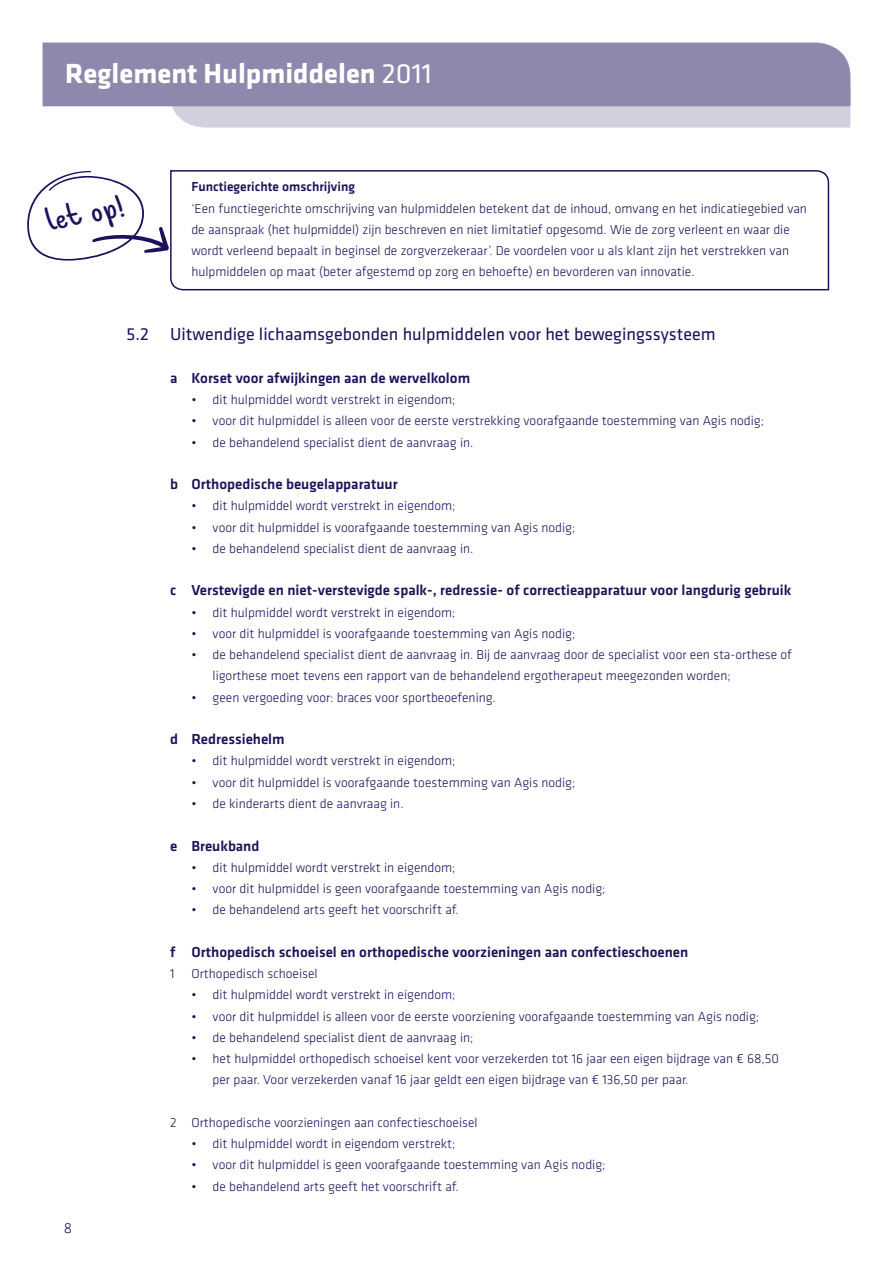
<style>
.page{position:relative;width:893px;height:1263px;background:#fff}
.page>*{position:absolute;margin:0;border:0;box-sizing:border-box;transform-origin:0 0}
.t1{font:91.5px "Agis Script";color:#1a125a}
.t2{font:31.5px "Agis Script";color:#1a125a}
.t3{font:700 28.8px "Agis Klavika";color:#fff}
.t4{font:18px "Agis Klavika";color:#1a125a}
.t5{font:500 15px "Agis Klavika";color:#1a125a}
.t6{font:300 15px "Agis Klavika";color:#1a125a}
.t7{font:300 13.5px/21.3px "Agis Klavika";color:#1a125a}
.t8{font:500 13.5px "Agis Klavika";color:#1a125a}
.s1{font-weight:400}
</style>
<div class="page">
<svg style="left:170px;top:106px;width:680px;height:22px;background:#d1d0de"></svg>
<div style="left:43px;top:43px;width:807px;height:63px;background:#8d89ac"></div>
<svg style="left:170px;top:170px;width:660px;height:121px"></svg>
<svg style="left:92px;top:227px;width:77px;height:26px"></svg>
<h3 class="t3" style="left:65px;top:52px;width:368px">Reglement Hulpmiddelen <span class="s1">2011</span></h3>
<h1 class="t1" style="left:21px;top:148px;width:130px">#O1</h1>
<h2 class="t2" style="left:42px;top:200px;width:82px;rotate:-11deg">let op!</h2>
<p class="t8" style="left:191px;top:178px;width:165px">Functiegerichte omschrijving</p>
<p class="t7" style="left:191px;top:197px;width:617px">‘Een functiegerichte omschrijving van hulpmiddelen betekent dat de inhoud, omvang en het indicatiegebied van de aanspraak (het hulpmiddel) zijn beschreven en niet limitatief opgesomd. Wie de zorg verleent en waar die wordt verleend bepaalt in beginsel de zorgverzekeraar’. De voordelen voor u als klant zijn het verstrekken van hulpmiddelen op maat (beter afgestemd op zorg en behoefte) en bevorderen van innovatie.</p>
<p class="t6" style="left:64px;top:1219px;width:10px">8</p>
<h3 class="t4" style="left:127px;top:322px;width:590px">5.2 Uitwendige lichaamsgebonden hulpmiddelen voor het bewegingssysteem</h3>
<p class="t5" style="left:170px;top:368px;width:302px">a Korset voor afwijkingen aan de wervelkolom</p>
<p class="t7" style="left:191px;top:389px;width:266px">• dit hulpmiddel wordt verstrekt in eigendom;</p>
<p class="t7" style="left:191px;top:410px;width:574px">• voor dit hulpmiddel is alleen voor de eerste verstrekking voorafgaande toestemming van Agis nodig;</p>
<p class="t7" style="left:191px;top:431px;width:284px">• de behandelend specialist dient de aanvraag in.</p>
<p class="t5" style="left:170px;top:474px;width:229px">b Orthopedische beugelapparatuur</p>
<p class="t7" style="left:191px;top:495px;width:266px">• dit hulpmiddel wordt verstrekt in eigendom;</p>
<p class="t7" style="left:191px;top:516px;width:386px">• voor dit hulpmiddel is voorafgaande toestemming van Agis nodig;</p>
<p class="t7" style="left:191px;top:538px;width:284px">• de behandelend specialist dient de aanvraag in.</p>
<p class="t5" style="left:170px;top:580px;width:623px">c Verstevigde en niet-verstevigde spalk-, redressie- of correctieapparatuur voor langdurig gebruik</p>
<p class="t7" style="left:191px;top:601px;width:266px">• dit hulpmiddel wordt verstrekt in eigendom;</p>
<p class="t7" style="left:191px;top:623px;width:386px">• voor dit hulpmiddel is voorafgaande toestemming van Agis nodig;</p>
<p class="t7" style="left:213px;top:644px;width:581px;text-indent:-21px">• de behandelend specialist dient de aanvraag in. Bij de aanvraag door de specialist voor een sta-orthese of ligorthese moet tevens een rapport van de behandelend ergotherapeut meegezonden worden;</p>
<p class="t7" style="left:191px;top:686px;width:306px">• geen vergoeding voor: braces voor sportbeoefening.</p>
<p class="t5" style="left:170px;top:729px;width:116px">d Redressiehelm</p>
<p class="t7" style="left:191px;top:750px;width:266px">• dit hulpmiddel wordt verstrekt in eigendom;</p>
<p class="t7" style="left:191px;top:771px;width:386px">• voor dit hulpmiddel is voorafgaande toestemming van Agis nodig;</p>
<p class="t7" style="left:191px;top:793px;width:214px">• de kinderarts dient de aanvraag in.</p>
<p class="t5" style="left:170px;top:835px;width:91px">e Breukband</p>
<p class="t7" style="left:191px;top:856px;width:266px">• dit hulpmiddel wordt verstrekt in eigendom;</p>
<p class="t7" style="left:191px;top:878px;width:416px">• voor dit hulpmiddel is geen voorafgaande toestemming van Agis nodig;</p>
<p class="t7" style="left:191px;top:899px;width:269px">• de behandelend arts geeft het voorschrift af.</p>
<p class="t5" style="left:170px;top:942px;width:520px">f Orthopedisch schoeisel en orthopedische voorzieningen aan confectieschoenen</p>
<p class="t7" style="left:170px;top:963px;width:149px">1 Orthopedisch schoeisel</p>
<p class="t7" style="left:191px;top:984px;width:266px">• dit hulpmiddel wordt verstrekt in eigendom;</p>
<p class="t7" style="left:191px;top:1005px;width:569px">• voor dit hulpmiddel is alleen voor de eerste voorziening voorafgaande toestemming van Agis nodig;</p>
<p class="t7" style="left:191px;top:1026px;width:283px">• de behandelend specialist dient de aanvraag in;</p>
<p class="t7" style="left:213px;top:1048px;width:568px;text-indent:-21px">• het hulpmiddel orthopedisch schoeisel kent voor verzekerden tot 16 jaar een eigen bijdrage van € 68,50 per paar. Voor verzekerden vanaf 16 jaar geldt een eigen bijdrage van € 136,50 per paar.</p>
<p class="t7" style="left:170px;top:1112px;width:309px">2 Orthopedische voorzieningen aan confectieschoeisel</p>
<p class="t7" style="left:191px;top:1133px;width:266px">• dit hulpmiddel wordt in eigendom verstrekt;</p>
<p class="t7" style="left:191px;top:1154px;width:416px">• voor dit hulpmiddel is geen voorafgaande toestemming van Agis nodig;</p>
<p class="t7" style="left:191px;top:1175px;width:269px">• de behandelend arts geeft het voorschrift af.</p>
</div>
